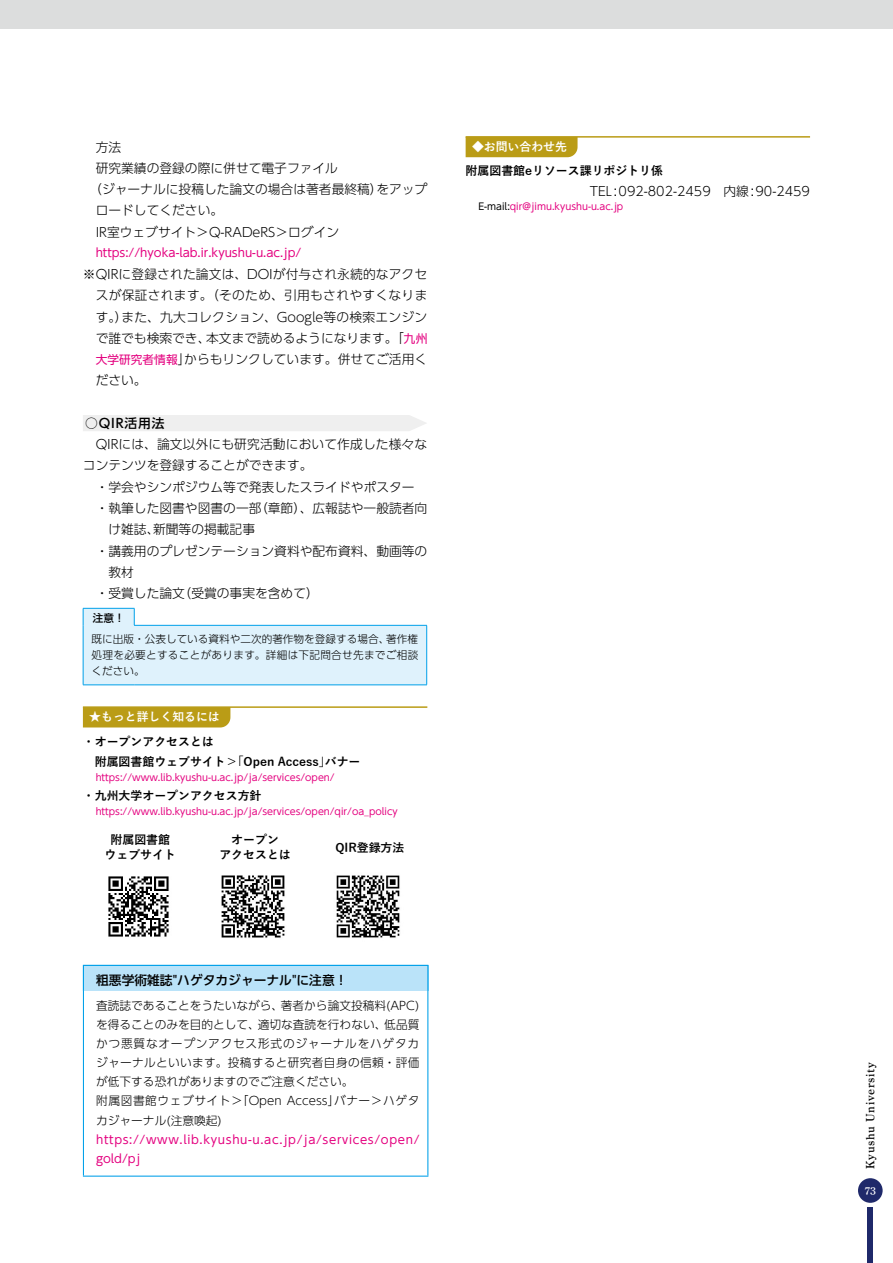
<style>
.page{position:relative;width:893px;height:1263px;background:#fff}
.page>*{position:absolute;margin:0;border:0;box-sizing:border-box;transform-origin:0 0}
.本文2_字下げなし_箇条書き{font:300 12.75px/21.3px "UD Shin Go Pr 6 N";color:#000;text-align:justify}
.本文1_段落頭1字下げ{font:300 12.75px/21.3px "UD Shin Go Pr 6 N";color:#000}
.本文1_一字下げ_箇条書き{font:300 12.75px/21.3px "UD Shin Go Pr 6 N";color:#000}
.問合せ先_項目{font:300 12.75px "UD Shin Go Pr 6 N";color:#000}
.本文1_段落頭1字下げ-2{font:500 12.75px "UD Shin Go Pr 6 N";color:#000}
.小見出し_前1行アキ{font:500 12.75px "UD Shin Go Pr 6 N";letter-spacing:.07em;color:#000}
.本文2_字下げなし{font:300 12.75px "UD Shin Go Pr 6 N";color:#000}
.もっと詳しく知るには_項目{font:700 11.85px "Yu Gothic";color:#000}
.タイトル{font:700 11.85px "Yu Gothic";color:#fff}
.問合せ先_項目-2{font:700 11.85px "Yu Gothic";color:#000}
.本文1_一字下げ_頭揃え{font:300 11.7px/19.2px "UD Shin Go Pr 6 N";color:#000;text-align:justify}
.本文1_一字下げ_頭揃え-2{font:11.7px/19.2px "UD Shin Go Pr 6 N";letter-spacing:.055em;color:#e4007f}
.本文1_段落頭1字下げ-3{font:11.7px "UD Shin Go Pr 6 N";color:#e4007f}
.t1{font:11.7px "Shuei Min Pr 6 B";letter-spacing:.06em;color:#000}
.もっと詳しく知るには_項目-2{font:300 10.65px/15.9px "UD Shin Go Pr 6";letter-spacing:.025em;color:#000;text-align:justify}
.t2{font:500 10.65px "UD Shin Go Pr 6 N";color:#000}
.t3{font:10.65px "Shuei Min Pr 6 B";color:#fff}
.URL{font:9.6px "UD Shin Go Pr 6 N";color:#e4007f}
.s1{font-weight:400;font-size:11.7px;color:#e4007f}
.s2{color:#000}
</style>
<div class="page">
<div style="left:858px;top:1178px;width:25px;height:25px;background:#1f296a;border-radius:50%"></div>
<div style="left:867px;top:1208px;width:6px;height:55px;background:#1f296a"></div>
<div style="left:0;top:0;width:893px;height:29px;background:#dcdddd"></div>
<div style="left:83px;top:415px;width:343px;height:16px;background:#efefef"></div>
<div style="left:83px;top:708px;width:147px;height:19px;background:#ba9c16"></div>
<hr style="left:83px;top:706px;width:344px;height:2px;background:#ba9c16">
<svg style="left:83px;top:608px;width:344px;height:77px"></svg>
<hr style="left:83px;top:625px;width:1px;height:60px;background:#00a0e9">
<hr style="left:426px;top:625px;width:1px;height:60px;background:#00a0e9">
<hr style="left:83px;top:685px;width:51px;height:1px;background:#00a0e9">
<hr style="left:134px;top:685px;width:293px;height:1px;background:#00a0e9">
<hr style="left:134px;top:625px;width:293px;height:1px;background:#00a0e9">
<hr style="left:83px;top:966px;width:1px;height:209px;background:#00a0e9">
<hr style="left:427px;top:966px;width:1px;height:209px;background:#00a0e9">
<hr style="left:83px;top:1175px;width:345px;height:2px;background:#00a0e9">
<div style="left:83px;top:965px;width:345px;height:26px;background:#bae3f9"></div>
<div style="left:83px;top:965px;width:345px;height:26px;border:1px solid #00a0e9"></div>
<img style="left:108px;top:876px;width:61px;height:61px">
<img style="left:221px;top:875px;width:64px;height:63px">
<img style="left:336px;top:875px;width:64px;height:63px">
<div style="left:466px;top:138px;width:112px;height:19px;background:#ba9c16"></div>
<hr style="left:466px;top:136px;width:344px;height:2px;background:#ba9c16">
<p class="本文2_字下げなし" style="left:96px;top:136px;width:27px">方法</p>
<p class="本文1_段落頭1字下げ" style="left:96px;top:157px;width:244px">研究業績の登録の際に併せて電子ファイル</p>
<p class="本文1_段落頭1字下げ" style="left:96px;top:178px;width:333px;text-indent:-6px">（ジャーナルに投稿した論文の場合は著者最終稿）をアップロードしてください。</p>
<p class="本文1_段落頭1字下げ" style="left:96px;top:221px;width:245px">IR室ウェブサイト＞Q-RADeRS＞ログイン</p>
<p class="本文1_段落頭1字下げ-3" style="left:96px;top:244px;width:207px">https://hyoka-lab.ir.kyushu-u.ac.jp/</p>
<p class="本文2_字下げなし_箇条書き" style="left:96px;top:263px;width:333px;text-indent:-13px">※QIRに登録された論文は、DOIが付与され永続的なアクセスが保証されます。（そのため、引用もされやすくなります。）また、九大コレクション、Google等の検索エンジンで誰でも検索でき、本文まで読めるようになります。「<span class="s1">九州大学研究者情報</span>」からもリンクしています。併せてご活用ください。</p>
<p class="小見出し_前1行アキ" style="left:85px;top:413px;width:81px">○QIR活用法</p>
<p class="本文1_段落頭1字下げ" style="left:83px;top:433px;width:346px;text-indent:13px">QIRには、論文以外にも研究活動において作成した様々なコンテンツを登録することができます。</p>
<p class="本文1_一字下げ_箇条書き" style="left:96px;top:476px;width:320px">・学会やシンポジウム等で発表したスライドやポスター</p>
<p class="本文1_一字下げ_箇条書き" style="left:108px;top:497px;width:320px;text-indent:-13px">・執筆した図書や図書の一部（章節）、広報誌や一般読者向け雑誌、新聞等の掲載記事</p>
<p class="本文1_一字下げ_箇条書き" style="left:108px;top:540px;width:320px;text-indent:-13px">・講義用のプレゼンテーション資料や配布資料、動画等の教材</p>
<p class="本文1_一字下げ_箇条書き" style="left:96px;top:582px;width:225px">・受賞した論文（受賞の事実を含めて）</p>
<p class="t2" style="left:93px;top:609px;width:33px">注意！</p>
<p class="もっと詳しく知るには_項目-2" style="left:92px;top:631px;width:328px">既に出版・公表している資料や二次的著作物を登録する場合、著作権処理を必要とすることがあります。詳細は下記問合せ先までご相談ください。</p>
<p class="タイトル" style="left:89px;top:710px;width:132px">★もっと詳しく知るには</p>
<p class="もっと詳しく知るには_項目" style="left:83px;top:734px;width:132px">・オープンアクセスとは</p>
<p class="もっと詳しく知るには_項目" style="left:83px;top:755px;width:279px">　附属図書館ウェブサイト＞「Open Access」バナー</p>
<p class="URL" style="left:96px;top:769px;width:240px">https://www.lib.kyushu-u.ac.jp/ja/services/open/</p>
<p class="もっと詳しく知るには_項目" style="left:83px;top:789px;width:180px">・九州大学オープンアクセス方針</p>
<p class="URL" style="left:96px;top:803px;width:303px">https://www.lib.kyushu-u.ac.jp/ja/services/open/qir/oa_policy</p>
<p class="もっと詳しく知るには_項目" style="left:111px;top:833px;width:61px">附属図書館</p>
<p class="もっと詳しく知るには_項目" style="left:105px;top:848px;width:73px">ウェブサイト</p>
<p class="もっと詳しく知るには_項目" style="left:231px;top:833px;width:49px">オープン</p>
<p class="もっと詳しく知るには_項目" style="left:219px;top:848px;width:73px">アクセスとは</p>
<p class="もっと詳しく知るには_項目" style="left:335px;top:841px;width:70px">QIR登録方法</p>
<p class="タイトル" style="left:472px;top:140px;width:96px">◆お問い合わせ先</p>
<p class="問合せ先_項目-2" style="left:466px;top:164px;width:199px">附属図書館eリソース課リポジトリ係</p>
<p class="問合せ先_項目" style="left:590px;top:181px;width:222px">TEL:092-802-2459　内線:90-2459</p>
<p class="URL" style="left:478px;top:199px;width:146px"><span class="s2">E-mail:</span>qir@jimu.kyushu-u.ac.jp</p>
<p class="本文1_段落頭1字下げ-2" style="left:96px;top:970px;width:253px">粗悪学術雑誌"ハゲタカジャーナル"に注意！</p>
<p class="本文1_一字下げ_頭揃え" style="left:96px;top:995px;width:325px">査読誌であることをうたいながら、著者から論文投稿料(APC)を得ることのみを目的として、適切な査読を行わない、低品質かつ悪質なオープンアクセス形式のジャーナルをハゲタカジャーナルといいます。投稿すると研究者自身の信頼・評価が低下する恐れがありますのでご注意ください。</p>
<p class="本文1_一字下げ_頭揃え" style="left:96px;top:1091px;width:325px">附属図書館ウェブサイト＞「Open Access」バナー＞ハゲタカジャーナル(注意喚起)</p>
<p class="本文1_一字下げ_頭揃え-2" style="left:96px;top:1129px;width:325px">https://www.lib.kyushu-u.ac.jp/ja/services/open/ gold/pj</p>
<p class="t1" style="left:864px;top:1169px;width:108px;rotate:-90deg">Kyushu University</p>
<p class="t3" style="left:864px;top:1185px;width:13px">73</p>
</div>
